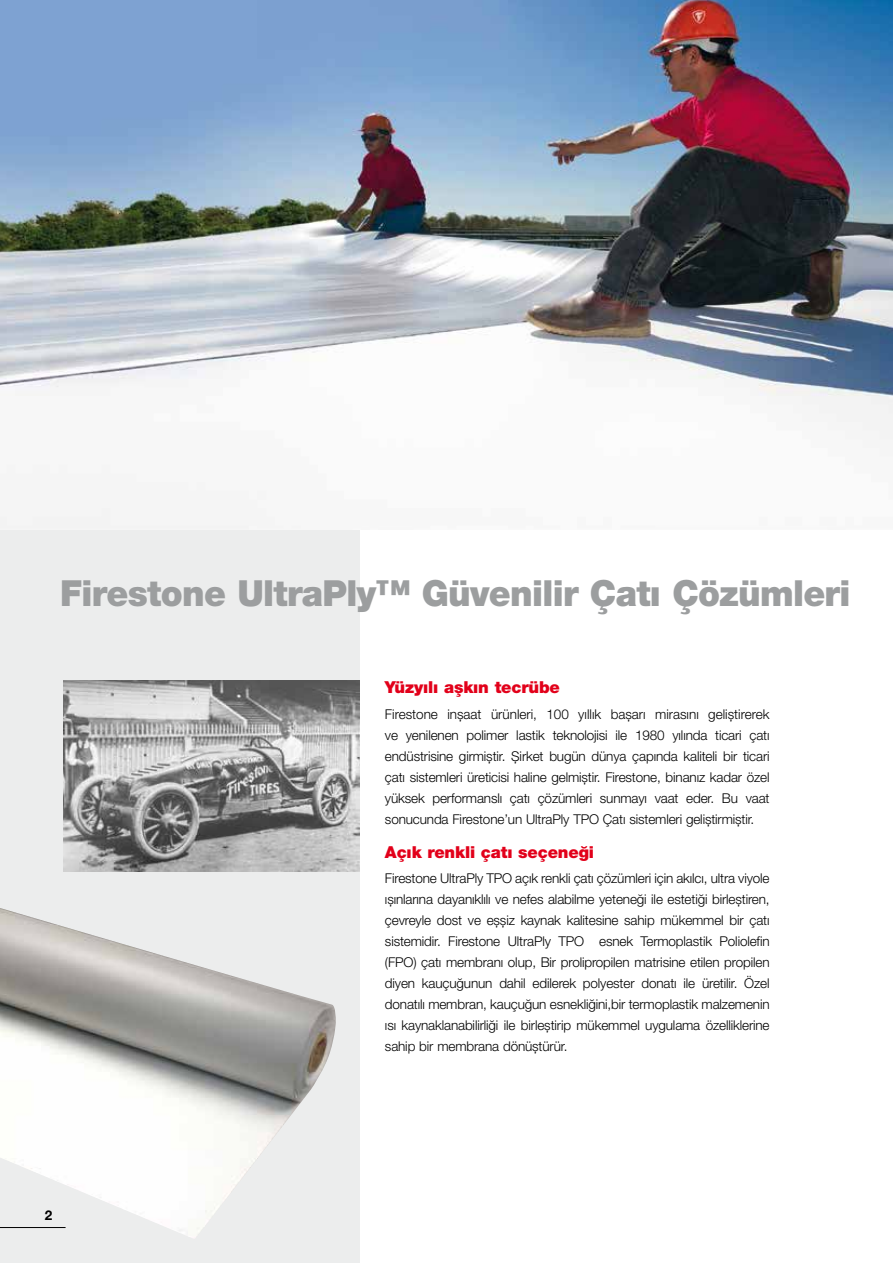
<style>
.page{position:relative;width:893px;height:1263px;background:#fff}
.page>*{position:absolute;margin:0;border:0;box-sizing:border-box;transform-origin:0 0}
.t1{font:900 36px "Helvetica Neue LT Pro";letter-spacing:-.02em;color:#9c9e9f}
.t2{font:900 16.5px "Helvetica Neue LT Pro";letter-spacing:-.01em;color:#e2001a}
.t3{font:300 13.5px/21px "Helvetica Neue LT Pro";letter-spacing:-.01em;color:#000;text-align:justify}
.t4{font:700 13.5px "Helvetica Neue LT Pro";color:#000}
</style>
<div class="page">
<div style="left:0;top:530px;width:359px;height:733px;background:#eceded"></div>
<img style="left:0;top:0;width:893px;height:529px">
<img style="left:0;top:908px;width:336px;height:331px">
<img style="left:64px;top:680px;width:295px;height:192px">
<hr style="left:0;top:1227px;width:66px;height:1px;background:#000">
<h1 class="t1" style="left:60px;top:571px;width:792px">Firestone UltraPly™ Güvenilir Çatı Çözümleri</h1>
<p class="t2" style="left:385px;top:678px;width:177px">Yüzyılı aşkın tecrübe</p>
<p class="t3" style="left:385px;top:703px;width:386px">Firestone inşaat ürünleri, 100 yıllık başarı mirasını geliştirerek ve yenilenen polimer lastik teknolojisi ile 1980 yılında ticari çatı endüstrisine girmiştir. Şirket bugün dünya çapında kaliteli bir ticari çatı sistemleri üreticisi haline gelmiştir. Firestone, binanız kadar özel yüksek performanslı çatı çözümleri sunmayı vaat eder. Bu vaat sonucunda Firestone’un UltraPly TPO Çatı sistemleri geliştirmiştir.</p>
<p class="t2" style="left:385px;top:842px;width:211px">Açık renkli çatı seçeneği</p>
<p class="t3" style="left:385px;top:867px;width:386px">Firestone UltraPly TPO açık renkli çatı çözümleri için akılcı, ultra viyole ışınlarına dayanıklılı ve nefes alabilme yeteneği ile estetiği birleştiren, çevreyle dost ve eşşiz kaynak kalitesine sahip mükemmel bir çatı sistemidir. Firestone UltraPly TPO esnek Termoplastik Poliolefin (FPO) çatı membranı olup, Bir prolipropilen matrisine etilen propilen diyen kauçuğunun dahil edilerek polyester donatı ile üretilir. Özel donatılı membran, kauçuğun esnekliğini,bir termoplastik malzemenin ısı kaynaklanabilirliği ile birleştirip mükemmel uygulama özelliklerine sahip bir membrana dönüştürür.</p>
<p class="t4" style="left:45px;top:1207px;width:9px">2</p>
</div>
